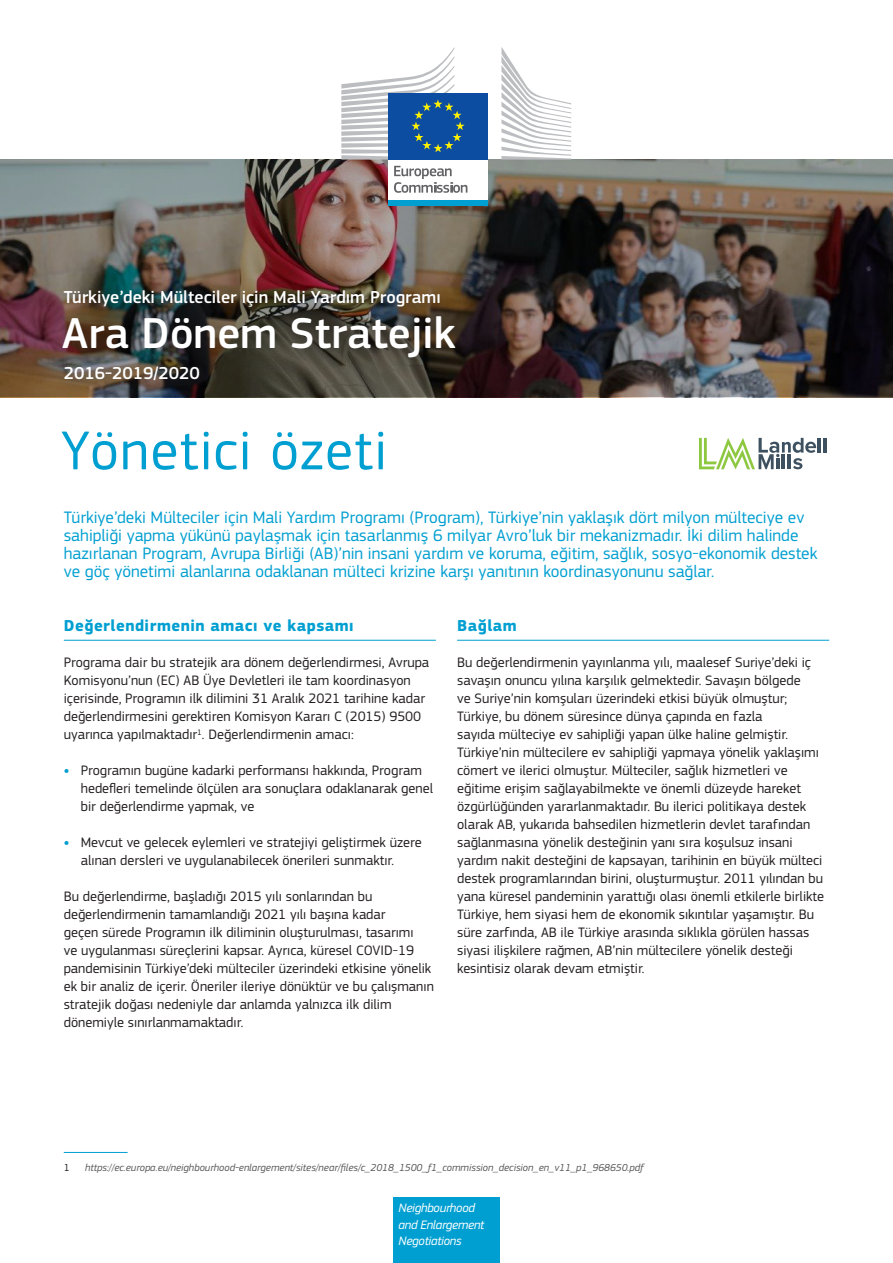
<style>
.page{position:relative;width:893px;height:1263px;background:#fff}
.page>*{position:absolute;margin:0;border:0;box-sizing:border-box;transform-origin:0 0}
.Divider_Title{font:57px "EC Square Sans Pro";letter-spacing:.02em;color:#009fd1}
.t1{font:500 45px "EC Square Sans Pro";color:#fff}
.t2{font:500 18px "EC Square Sans Pro";color:#fff}
.Intro_para{font:17.25px/18px "EC Square Sans Pro";color:#009fd1}
.Header_2{font:700 16.5px "EC Square Sans Pro";letter-spacing:.03em;color:#009fd1}
.Body{font:14.25px/18px "EC Square Sans Pro";color:#231f20}
.Sub_Headings{font:italic 12.75px/16.5px "EC Square Sans Pro";letter-spacing:-.02em;color:#fff}
.t3{font:12px "EC Square Sans Pro";color:#fff}
.Footnote{font:italic 10.5px "EC Square Sans Pro";color:#57585a}
.Footnote-2{font:10.5px "EC Square Sans Pro";color:#231f20}
.s1{font-weight:700;color:#009fd1}
</style>
<div class="page">
<img style="left:0;top:159px;width:893px;height:238px">
<div style="left:53px;top:305px;width:419px;height:69px;background:#231f20;opacity:.49"></div>
<div style="left:55px;top:280px;width:402px;height:44px;background:#231f20;opacity:.49"></div>
<div style="left:54px;top:356px;width:162px;height:41px;background:#231f20;opacity:.49"></div>
<div style="left:393px;top:1197px;width:107px;height:66px;background:#009fd1"></div>
<div style="left:388px;top:158px;width:99px;height:44px;background:#fff"></div>
<div style="left:388px;top:93px;width:99px;height:67px;background:#0d4da1"></div>
<svg style="left:341px;top:47px;width:124px;height:113px"></svg>
<div style="left:388px;top:200px;width:99px;height:6px;background:#009fd1"></div>
<svg style="left:501px;top:47px;width:70px;height:113px"></svg>
<svg style="left:394px;top:166px;width:73px;height:27px"></svg>
<hr style="left:64px;top:1152px;width:64px;height:1px;background:#009fd1">
<hr style="left:64px;top:640px;width:372px;height:1px;background:#009fd1">
<hr style="left:457px;top:640px;width:372px;height:1px;background:#009fd1">
<hr style="left:818px;top:438px;width:3px;height:15px;background:#3e5161">
<hr style="left:824px;top:438px;width:3px;height:15px;background:#3e5161">
<svg style="left:699px;top:438px;width:117px;height:31px"></svg>
<hr style="left:782px;top:454px;width:3px;height:15px;background:#3e5161">
<p class="t2" style="left:64px;top:287px;width:378px">Türkiye’deki Mülteciler için Mali Yardım Programı</p>
<p class="t1" style="left:62px;top:307px;width:395px">Ara Dönem Stratejik</p>
<p class="t2" style="left:64px;top:363px;width:138px">2016-2019/2020</p>
<p class="Divider_Title" style="left:61px;top:417px;width:328px">Yönetici özeti</p>
<p class="Intro_para" style="left:64px;top:509px;width:755px">Türkiye’deki Mülteciler için Mali Yardım Programı (Program), Türkiye’nin yaklaşık dört milyon mülteciye ev sahipliği yapma yükünü paylaşmak için tasarlanmış 6 milyar Avro’luk bir mekanizmadır. İki dilim halinde hazırlanan Program, Avrupa Birliği (AB)’nin insani yardım ve koruma, eğitim, sağlık, sosyo-ekonomik destek ve göç yönetimi alanlarına odaklanan mülteci krizine karşı yanıtının koordinasyonunu sağlar.</p>
<p class="Header_2" style="left:64px;top:616px;width:291px">Değerlendirmenin amacı ve kapsamı</p>
<p class="Body" style="left:64px;top:654px;width:367px">Programa dair bu stratejik ara dönem değerlendirmesi, Avrupa Komisyonu’nun (EC) AB Üye Devletleri ile tam koordinasyon içerisinde, Programın ilk dilimini 31 Aralık 2021 tarihine kadar değerlendirmesini gerektiren Komisyon Kararı C (2015) 9500 uyarınca yapılmaktadır<sup>1</sup>. Değerlendirmenin amacı:</p>
<p class="Body" style="left:81px;top:762px;width:354px;text-indent:-17px"><span class="s1">•</span> Programın bugüne kadarki performansı hakkında, Program hedefleri temelinde ölçülen ara sonuçlara odaklanarak genel bir değerlendirme yapmak, ve</p>
<p class="Body" style="left:81px;top:834px;width:343px;text-indent:-17px"><span class="s1">•</span> Mevcut ve gelecek eylemleri ve stratejiyi geliştirmek üzere alınan dersleri ve uygulanabilecek önerileri sunmaktır.</p>
<p class="Body" style="left:64px;top:888px;width:372px">Bu değerlendirme, başladığı 2015 yılı sonlarından bu değerlendirmenin tamamlandığı 2021 yılı başına kadar<br>geçen sürede Programın ilk diliminin oluşturulması, tasarımı<br>ve uygulanması süreçlerini kapsar. Ayrıca, küresel COVID-19 pandemisinin Türkiye’deki mülteciler üzerindeki etkisine yönelik ek bir analiz de içerir. Öneriler ileriye dönüktür ve bu çalışmanın stratejik doğası nedeniyle dar anlamda yalnızca ilk dilim dönemiyle sınırlanmamaktadır.</p>
<p class="Header_2" style="left:457px;top:616px;width:61px">Bağlam</p>
<p class="Body" style="left:457px;top:654px;width:368px">Bu değerlendirmenin yayınlanma yılı, maalesef Suriye’deki iç savaşın onuncu yılına karşılık gelmektedir. Savaşın bölgede<br>ve Suriye’nin komşuları üzerindeki etkisi büyük olmuştur; Türkiye, bu dönem süresince dünya çapında en fazla<br>sayıda mülteciye ev sahipliği yapan ülke haline gelmiştir.<br>Türkiye’nin mültecilere ev sahipliği yapmaya yönelik yaklaşımı cömert ve ilerici olmuştur. Mülteciler, sağlık hizmetleri ve eğitime erişim sağlayabilmekte ve önemli düzeyde hareket özgürlüğünden yararlanmaktadır. Bu ilerici politikaya destek olarak AB, yukarıda bahsedilen hizmetlerin devlet tarafından sağlanmasına yönelik desteğinin yanı sıra koşulsuz insani yardım nakit desteğini de kapsayan, tarihinin en büyük mülteci destek programlarından birini, oluşturmuştur. 2011 yılından bu yana küresel pandeminin yarattığı olası önemli etkilerle birlikte Türkiye, hem siyasi hem de ekonomik sıkıntılar yaşamıştır. Bu süre zarfında, AB ile Türkiye arasında sıklıkla görülen hassas siyasi ilişkilere rağmen, AB’nin mültecilere yönelik desteği kesintisiz olarak devam etmiştir.</p>
<p class="Footnote-2" style="left:64px;top:1162px;width:7px">1</p>
<p class="Footnote" style="left:85px;top:1162px;width:560px">https://ec.europa.eu/neighbourhood-enlargement/sites/near/files/c_2018_1500_f1_commission_decision_en_v11_p1_968650.pdf</p>
<p class="Sub_Headings" style="left:399px;top:1200px;width:87px">Neighbourhood and Enlargement<br>Negotiations</p>
<p class="t3" style="left:443px;top:1231px;width:8px">1</p>
</div>
